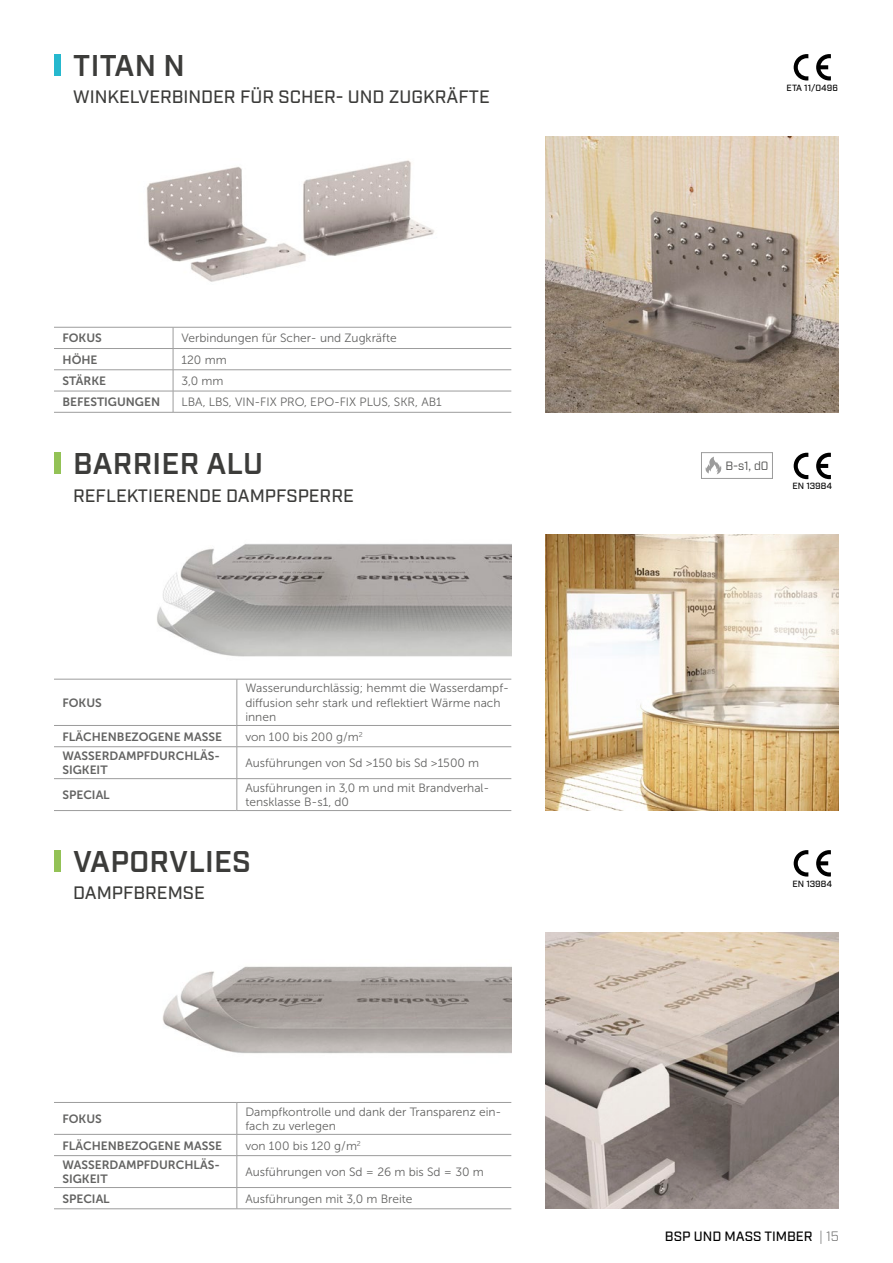
<style>
.page{position:relative;width:893px;height:1263px;background:#fff}
.page>*{position:absolute;margin:0;border:0;box-sizing:border-box;transform-origin:0 0}
.HEAD_1_CAP{font:600 30px "Industry";letter-spacing:.01em;color:#3c3c3a}
.SUBHEAD{font:500 18px "Industry";color:#3c3c3a}
.t1{font:500 13.5px "Industry";color:#000}
.table_body_-_left{font:12px/14.4px "Museo Sans 300";color:#636362}
.table_head_-_left{font:12px/14.4px "Museo Sans 700";color:#636362}
.t2{font:12px "Industry";color:#4a4a49}
.ICON{font:500 9px "Industry";color:#000}
.s1{font-weight:300;color:#565655}
</style>
<div class="page">
<div style="left:54px;top:54px;width:6px;height:22px;background:#26b8ce"></div>
<img style="left:147px;top:160px;width:287px;height:122px">
<img style="left:545px;top:136px;width:294px;height:276px">
<svg style="left:794px;top:453px;width:14px;height:26px"></svg>
<svg style="left:816px;top:453px;width:15px;height:26px"></svg>
<div style="left:54px;top:452px;width:6px;height:22px;background:#93c256"></div>
<img style="left:129px;top:544px;width:382px;height:140px">
<img style="left:545px;top:534px;width:294px;height:277px">
<div style="left:701px;top:452px;width:72px;height:27px;border:1px solid #9c9c9c"></div>
<svg style="left:705px;top:457px;width:17px;height:17px"></svg>
<svg style="left:794px;top:54px;width:14px;height:27px"></svg>
<svg style="left:816px;top:54px;width:15px;height:27px"></svg>
<svg style="left:794px;top:850px;width:14px;height:26px"></svg>
<svg style="left:816px;top:850px;width:15px;height:26px"></svg>
<div style="left:54px;top:850px;width:6px;height:21px;background:#93c256"></div>
<img style="left:162px;top:966px;width:349px;height:88px">
<img style="left:545px;top:932px;width:294px;height:277px">
<hr style="left:54px;top:327px;width:119px;height:1px;background:#9c9c9c">
<hr style="left:173px;top:327px;width:338px;height:1px;background:#9c9c9c">
<hr style="left:54px;top:348px;width:119px;height:1px;background:#9c9c9c">
<hr style="left:173px;top:348px;width:338px;height:1px;background:#9c9c9c">
<hr style="left:54px;top:369px;width:119px;height:1px;background:#9c9c9c">
<hr style="left:173px;top:369px;width:338px;height:1px;background:#9c9c9c">
<hr style="left:54px;top:391px;width:119px;height:1px;background:#9c9c9c">
<hr style="left:173px;top:391px;width:338px;height:1px;background:#9c9c9c">
<svg style="left:173px;top:327px;width:1px;height:85px"></svg>
<hr style="left:54px;top:412px;width:119px;height:1px;background:#9c9c9c">
<hr style="left:173px;top:412px;width:338px;height:1px;background:#9c9c9c">
<hr style="left:54px;top:679px;width:183px;height:1px;background:#9c9c9c">
<hr style="left:237px;top:679px;width:274px;height:1px;background:#9c9c9c">
<hr style="left:237px;top:679px;width:1px;height:46px;background:#9c9c9c">
<hr style="left:54px;top:725px;width:183px;height:1px;background:#9c9c9c">
<hr style="left:237px;top:725px;width:274px;height:1px;background:#9c9c9c">
<svg style="left:237px;top:726px;width:1px;height:20px"></svg>
<hr style="left:54px;top:746px;width:183px;height:1px;background:#9c9c9c">
<hr style="left:237px;top:746px;width:274px;height:1px;background:#9c9c9c">
<hr style="left:237px;top:747px;width:1px;height:31px;background:#9c9c9c">
<hr style="left:54px;top:778px;width:183px;height:1px;background:#9c9c9c">
<hr style="left:237px;top:778px;width:274px;height:1px;background:#9c9c9c">
<hr style="left:237px;top:779px;width:1px;height:31px;background:#9c9c9c">
<hr style="left:54px;top:810px;width:183px;height:1px;background:#9c9c9c">
<hr style="left:237px;top:810px;width:274px;height:1px;background:#9c9c9c">
<hr style="left:54px;top:1102px;width:183px;height:1px;background:#9c9c9c">
<hr style="left:237px;top:1102px;width:274px;height:1px;background:#9c9c9c">
<hr style="left:237px;top:1103px;width:1px;height:31px;background:#9c9c9c">
<hr style="left:54px;top:1134px;width:183px;height:1px;background:#9c9c9c">
<hr style="left:237px;top:1134px;width:274px;height:1px;background:#9c9c9c">
<svg style="left:237px;top:1135px;width:1px;height:20px"></svg>
<hr style="left:54px;top:1155px;width:183px;height:1px;background:#9c9c9c">
<hr style="left:237px;top:1155px;width:274px;height:1px;background:#9c9c9c">
<hr style="left:237px;top:1156px;width:1px;height:31px;background:#9c9c9c">
<hr style="left:54px;top:1187px;width:183px;height:1px;background:#9c9c9c">
<hr style="left:237px;top:1187px;width:274px;height:1px;background:#9c9c9c">
<svg style="left:237px;top:1188px;width:1px;height:20px"></svg>
<hr style="left:54px;top:1208px;width:183px;height:1px;background:#9c9c9c">
<hr style="left:237px;top:1208px;width:274px;height:1px;background:#9c9c9c">
<p class="HEAD_1_CAP" style="left:73px;top:48px;width:113px">TITAN N</p>
<p class="SUBHEAD" style="left:73px;top:86px;width:418px">WINKELVERBINDER FÜR SCHER- UND ZUGKRÄFTE</p>
<p class="ICON" style="left:787px;top:83px;width:53px">ETA 11/0496</p>
<p class="table_head_-_left" style="left:63px;top:331px;width:41px">FOKUS</p>
<p class="table_body_-_left" style="left:182px;top:331px;width:217px">Verbindungen für Scher- und Zugkräfte</p>
<p class="table_head_-_left" style="left:63px;top:352px;width:37px">HÖHE</p>
<p class="table_body_-_left" style="left:182px;top:352px;width:47px">120 mm</p>
<p class="table_head_-_left" style="left:63px;top:374px;width:45px">STÄRKE</p>
<p class="table_body_-_left" style="left:182px;top:374px;width:43px">3,0 mm</p>
<p class="table_head_-_left" style="left:63px;top:395px;width:99px">BEFESTIGUNGEN</p>
<p class="table_body_-_left" style="left:182px;top:395px;width:262px">LBA, LBS, VIN-FIX PRO, EPO-FIX PLUS, SKR, AB1</p>
<p class="HEAD_1_CAP" style="left:73px;top:446px;width:191px">BARRIER ALU</p>
<p class="t2" style="left:725px;top:459px;width:45px">B-s1, d0</p>
<p class="SUBHEAD" style="left:73px;top:485px;width:282px">REFLEKTIERENDE DAMPFSPERRE</p>
<p class="ICON" style="left:792px;top:481px;width:41px">EN 13984</p>
<p class="table_head_-_left" style="left:63px;top:695px;width:41px">FOKUS</p>
<p class="table_body_-_left" style="left:245px;top:681px;width:265px">Wasserundurchlässig; hemmt die Wasserdampf&shy;diffusion sehr stark und reflektiert Wärme nach innen</p>
<p class="table_head_-_left" style="left:63px;top:729px;width:161px">FLÄCHENBEZOGENE MASSE</p>
<p class="table_body_-_left" style="left:245px;top:729px;width:119px">von 100 bis 200 g/m<sup>2</sup></p>
<p class="table_head_-_left" style="left:63px;top:749px;width:159px">WASSERDAMPFDURCHLÄS-<br>SIGKEIT</p>
<p class="table_body_-_left" style="left:245px;top:756px;width:235px">Ausführungen von Sd &gt;150 bis Sd &gt;1500 m</p>
<p class="table_head_-_left" style="left:63px;top:788px;width:49px">SPECIAL</p>
<p class="table_body_-_left" style="left:245px;top:781px;width:246px">Ausführungen in 3,0 m und mit Brandverhal&shy;tensklasse B-s1, d0</p>
<p class="HEAD_1_CAP" style="left:73px;top:843px;width:179px">VAPORVLIES</p>
<p class="SUBHEAD" style="left:73px;top:882px;width:133px">DAMPFBREMSE</p>
<p class="ICON" style="left:792px;top:878px;width:41px">EN 13984</p>
<p class="table_head_-_left" style="left:63px;top:1111px;width:41px">FOKUS</p>
<p class="table_body_-_left" style="left:245px;top:1104px;width:258px">Dampfkontrolle und dank der Transparenz ein&shy;fach zu verlegen</p>
<p class="table_head_-_left" style="left:63px;top:1138px;width:161px">FLÄCHENBEZOGENE MASSE</p>
<p class="table_body_-_left" style="left:245px;top:1138px;width:117px">von 100 bis 120 g/m<sup>2</sup></p>
<p class="table_head_-_left" style="left:63px;top:1157px;width:159px">WASSERDAMPFDURCHLÄS-<br>SIGKEIT</p>
<p class="table_body_-_left" style="left:245px;top:1165px;width:240px">Ausführungen von Sd = 26 m bis Sd = 30 m</p>
<p class="table_head_-_left" style="left:63px;top:1191px;width:49px">SPECIAL</p>
<p class="table_body_-_left" style="left:245px;top:1191px;width:169px">Ausführungen mit 3,0 m Breite</p>
<p class="t1" style="left:665px;top:1228px;width:175px">BSP UND MASS TIMBER <span class="s1">| 15</span></p>
</div>
